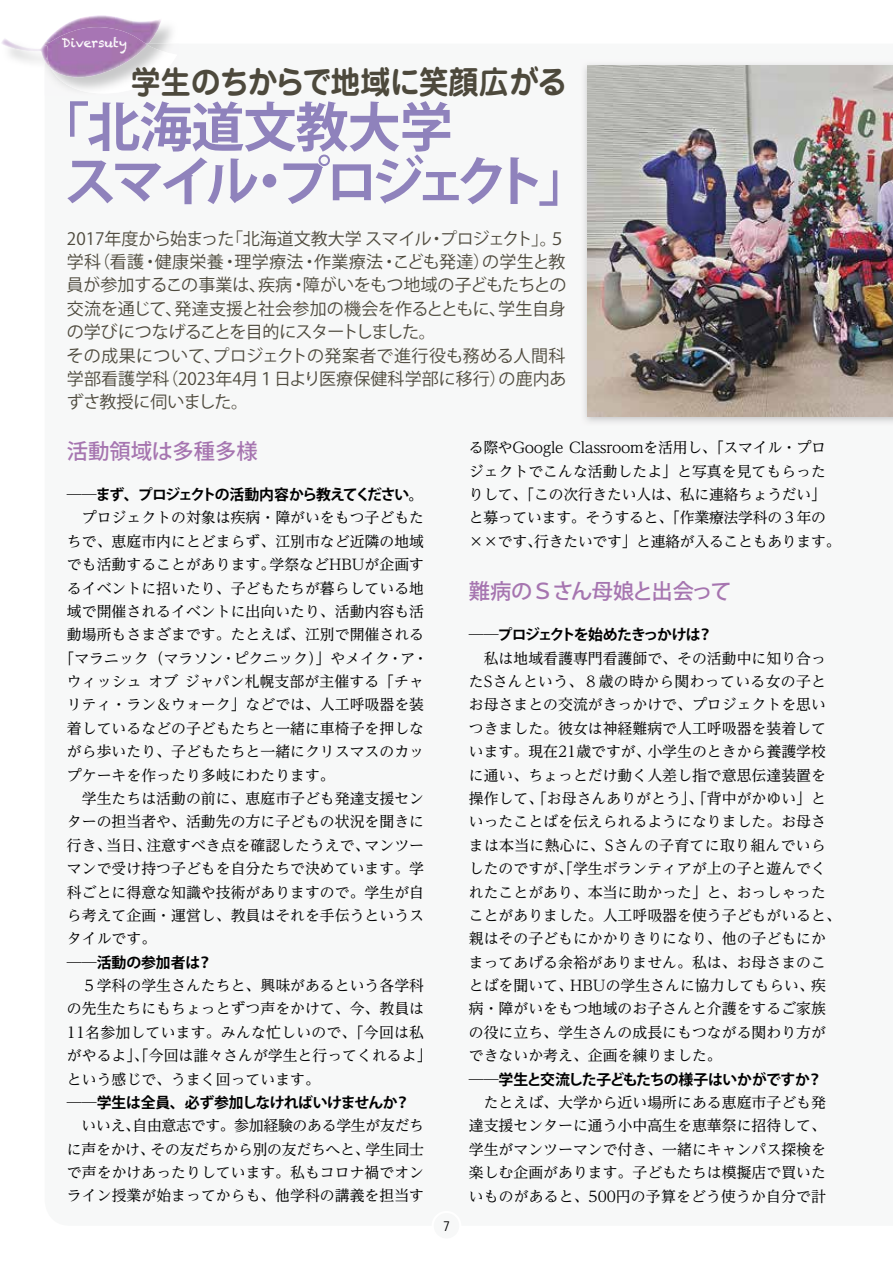
<style>
.page{position:relative;width:893px;height:1263px;background:#fff}
.page>*{position:absolute;margin:0;border:0;box-sizing:border-box;transform-origin:0 0}
.t1{font:700 53.1px/54.2px "Koz Go Pr 6 N";letter-spacing:-.095em;color:#8f82bc}
.t2{font:700 31.95px "Jun 501 Pro";letter-spacing:-.03em;color:#4d493c;scale:.94 1}
.t3{font:500 21.3px "Koz Go Pr 6 N";letter-spacing:-.04em;color:#a675b0}
.t4{font:500 21.3px "Koz Go Pr 6 N";letter-spacing:-.01em;color:#a675b0}
.t5{font:16.95px/23.4px "Koz Go Pr 6 N";color:#4d493c}
.t6{font:14.85px/23.4px "UD Reimin Pro";color:#000}
.t7{font:14.85px/23.4px "UD Reimin Pro";letter-spacing:-.02em;color:#000}
.t8{font:700 14.85px "Koz Go Pr 6 N";letter-spacing:-.03em;color:#000}
.t9{font:700 14.85px "Koz Go Pr 6 N";letter-spacing:-.08em;color:#000}
.t10{font:700 14.85px "Koz Go Pr 6 N";letter-spacing:-.05em;color:#000}
.t11{font:700 14.85px "Koz Go Pr 6 N";letter-spacing:-.005em;color:#000}
.t12{font:13.8px "Uniform Condensed";color:#000}
.t13{font:12.75px "Chalkduster";letter-spacing:-.005em;color:#fff}
</style>
<div class="page">
<div style="left:433px;top:1212px;width:27px;height:27px;background:#f7f8f8;border-radius:50%"></div>
<div style="left:432px;top:1211px;width:29px;height:30px;border:2px solid #fff;border-radius:50%"></div>
<img style="left:1px;top:39px;width:6px;height:7px">
<svg style="left:7px;top:15px;width:165px;height:78px"></svg>
<img style="left:43px;top:27px;width:105px;height:50px">
<img style="left:582px;top:62px;width:311px;height:363px">
<img style="left:588px;top:66px;width:305px;height:351px">
<p class="t13" style="left:62px;top:35px;width:66px">Diversuty</p>
<h2 class="t2" style="left:131px;top:57px;width:466px">学生のちからで地域に笑顔広がる</h2>
<h1 class="t1" style="left:64px;top:101px;width:529px;text-indent:-28px">「北海道文教大学<br>スマイル・プロジェクト」</h1>
<p class="t5" style="left:67px;top:227px;width:501px">2017年度から始まった「北海道文教大学 スマイル・プロジェクト」。５学科（看護・健康栄養・理学療法・作業療法・こども発達）の学生と教員が参加するこの事業は、疾病・障がいをもつ地域の子どもたちとの交流を通じて、発達支援と社会参加の機会を作るとともに、学生自身の学びにつなげることを目的にスタートしました。<br>その成果について、プロジェクトの発案者で進行役も務める人間科学部看護学科（2023年4月１日より医療保健科学部に移行）の鹿内あずさ教授に伺いました。</p>
<h3 class="t4" style="left:67px;top:439px;width:192px">活動領域は多種多様</h3>
<p class="t9" style="left:67px;top:486px;width:358px">――まず、プロジェクトの活動内容から教えてください。</p>
<p class="t6" style="left:67px;top:506px;width:359px">　プロジェクトの対象は疾病・障がいをもつ子どもた</p>
<p class="t6" style="left:67px;top:529px;width:359px">ちで、恵庭市内にとどまらず、江別市など近隣の地域</p>
<p class="t6" style="left:67px;top:552px;width:359px">でも活動することがあります。学祭などHBUが企画す</p>
<p class="t6" style="left:67px;top:576px;width:359px">るイベントに招いたり、子どもたちが暮らしている地</p>
<p class="t6" style="left:67px;top:599px;width:359px">域で開催されるイベントに出向いたり、活動内容も活</p>
<p class="t6" style="left:67px;top:622px;width:359px">動場所もさまざまです。たとえば、江別で開催される</p>
<p class="t6" style="left:60px;top:646px;width:370px">「マラニック（マラソン・ピクニック）」やメイク・ア・</p>
<p class="t6" style="left:67px;top:669px;width:359px">ウィッシュ オブ ジャパン札幌支部が主催する「チャ</p>
<p class="t6" style="left:67px;top:693px;width:359px">リティ・ラン＆ウォーク」などでは、人工呼吸器を装</p>
<p class="t6" style="left:67px;top:716px;width:359px">着しているなどの子どもたちと一緒に車椅子を押しな</p>
<p class="t6" style="left:67px;top:739px;width:359px">がら歩いたり、子どもたちと一緒にクリスマスのカッ</p>
<p class="t6" style="left:67px;top:763px;width:269px">プケーキを作ったり多岐にわたります。</p>
<p class="t6" style="left:67px;top:786px;width:359px">　学生たちは活動の前に、恵庭市子ども発達支援セン</p>
<p class="t6" style="left:67px;top:809px;width:359px">ターの担当者や、活動先の方に子どもの状況を聞きに</p>
<p class="t6" style="left:67px;top:833px;width:359px">行き、当日、注意すべき点を確認したうえで、マンツー</p>
<p class="t6" style="left:67px;top:856px;width:359px">マンで受け持つ子どもを自分たちで決めています。学</p>
<p class="t6" style="left:67px;top:880px;width:359px">科ごとに得意な知識や技術がありますので。学生が自</p>
<p class="t6" style="left:67px;top:903px;width:359px">ら考えて企画・運営し、教員はそれを手伝うというス</p>
<p class="t6" style="left:67px;top:926px;width:91px">タイルです。</p>
<p class="t11" style="left:67px;top:954px;width:147px">――活動の参加者は？</p>
<p class="t6" style="left:67px;top:973px;width:366px">　５学科の学生さんたちと、興味があるという各学科の先生たちにもちょっとずつ声をかけて、今、教員は<br>11名参加しています。みんな忙しいので、「今回は私がやるよ」、「今回は誰々さんが学生と行ってくれるよ」という感じで、うまく回っています。</p>
<p class="t8" style="left:67px;top:1094px;width:345px">――学生は全員、必ず参加しなければいけませんか？</p>
<p class="t6" style="left:67px;top:1113px;width:359px;text-align:justify">　いいえ、自由意志です。参加経験のある学生が友だちに声をかけ、その友だちから別の友だちへと、学生同士で声をかけあったりしています。私もコロナ禍でオンライン授業が始まってからも、他学科の講義を担当す</p>
<p class="t12" style="left:443px;top:1217px;width:8px">7</p>
<p class="t7" style="left:469px;top:435px;width:373px">る際やGoogle Classroomを活用し、「スマイル・プロジェクトでこんな活動したよ」と写真を見てもらったりして、「この次行きたい人は、私に連絡ちょうだい」と募っています。そうすると、「作業療法学科の３年の××です、行きたいです」と連絡が入ることもあります。</p>
<h3 class="t3" style="left:469px;top:579px;width:264px">難病のＳさん母娘と出会って</h3>
<p class="t10" style="left:469px;top:626px;width:245px">――プロジェクトを始めたきっかけは？</p>
<p class="t6" style="left:469px;top:646px;width:374px">　私は地域看護専門看護師で、その活動中に知り合ったSさんという、８歳の時から関わっている女の子とお母さまとの交流がきっかけで、プロジェクトを思いつきました。彼女は神経難病で人工呼吸器を装着しています。現在21歳ですが、小学生のときから養護学校に通い、ちょっとだけ動く人差し指で意思伝達装置を操作して、「お母さんありがとう」、「背中がかゆい」といったことばを伝えられるようになりました。お母さまは本当に熱心に、Sさんの子育てに取り組んでいらしたのですが、「学生ボランティアが上の子と遊んでくれたことがあり、本当に助かった」と、おっしゃったことがありました。人工呼吸器を使う子どもがいると、親はその子どもにかかりきりになり、他の子どもにかまってあげる余裕がありません。私は、お母さまのことばを聞いて、HBUの学生さんに協力してもらい、疾病・障がいをもつ地域のお子さんと介護をするご家族の役に立ち、学生さんの成長にもつながる関わり方ができないか考え、企画を練りました。</p>
<p class="t8" style="left:469px;top:1071px;width:355px">――学生と交流した子どもたちの様子はいかがですか？</p>
<p class="t6" style="left:469px;top:1090px;width:359px;text-align:justify">　たとえば、大学から近い場所にある恵庭市子ども発達支援センターに通う小中高生を恵華祭に招待して、学生がマンツーマンで付き、一緒にキャンパス探検を楽しむ企画があります。子どもたちは模擬店で買いたいものがあると、500円の予算をどう使うか自分で計</p>
</div>
